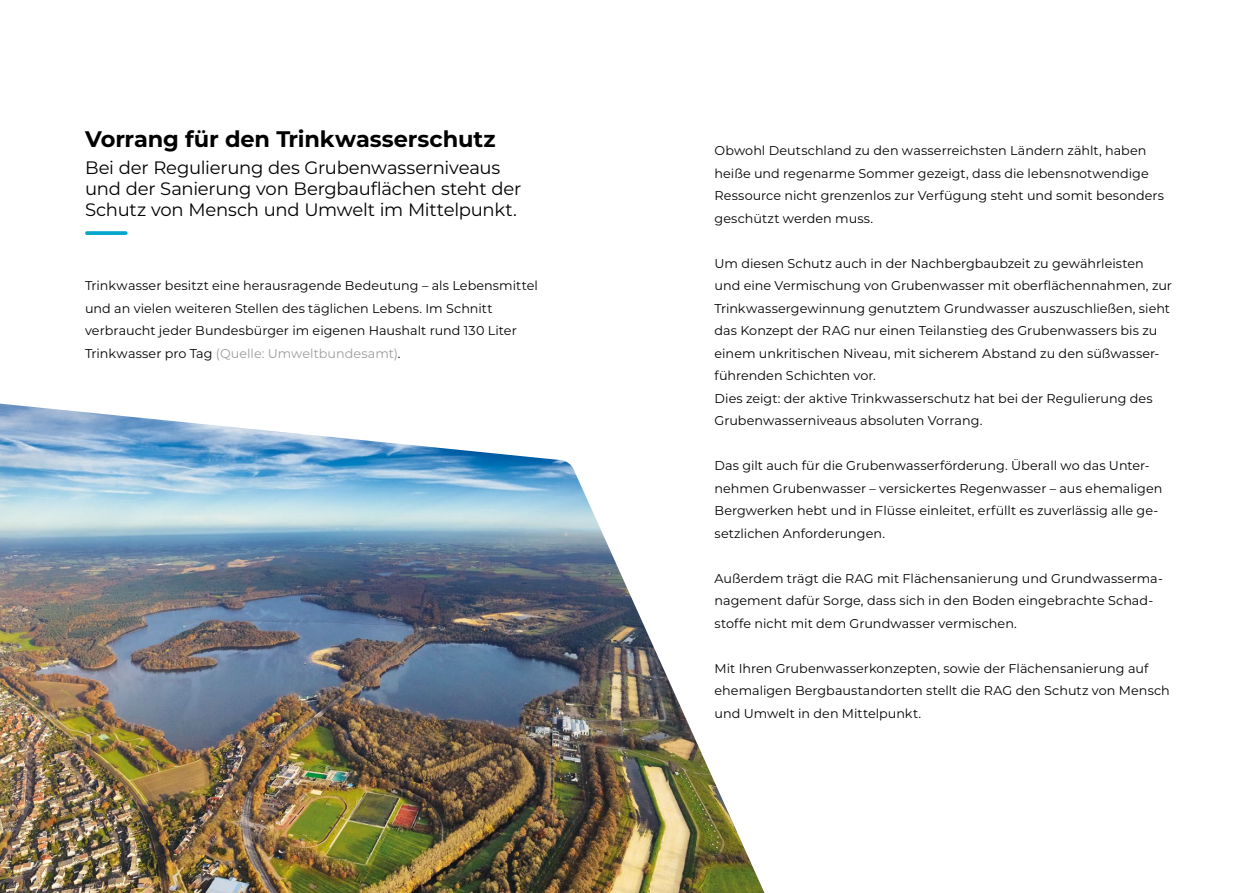
<style>
.page{position:relative;width:1259px;height:893px;background:#fff}
.page>*{position:absolute;margin:0;border:0;box-sizing:border-box;transform-origin:0 0}
.t1{font:700 22.5px "Montserrat";letter-spacing:-.005em;color:#000}
.t2{font:18px/21px "Montserrat";letter-spacing:-.015em;color:#000}
.t3{font:12.75px/22.5px "Montserrat";color:#000}
.s1{color:#9d9d9c}
</style>
<div class="page">
<svg style="left:87px;top:231px;width:39px;height:4px"></svg>
<img style="left:0;top:404px;width:764px;height:489px">
<h1 class="t1" style="left:85px;top:123px;width:412px">Vorrang für den Trinkwasserschutz</h1>
<h2 class="t2" style="left:85px;top:156px;width:438px">Bei der Regulierung des Grubenwasserniveaus und der Sanierung von Bergbauflächen steht der<br>Schutz von Mensch und Umwelt im Mittelpunkt.</h2>
<p class="t3" style="left:85px;top:274px;width:454px">Trinkwasser besitzt eine herausragende Bedeutung – als Lebensmittel und an vielen weiteren Stellen des täglichen Lebens. Im Schnitt verbraucht jeder Bundesbürger im eigenen Haushalt rund 130 Liter Trinkwasser pro Tag <span class="s1">(Quelle: Umweltbundesamt)</span>.</p>
<p class="t3" style="left:714px;top:139px;width:451px">Obwohl Deutschland zu den wasserreichsten Ländern zählt, haben heiße und regenarme Sommer gezeigt, dass die lebensnotwendige Ressource nicht grenzenlos zur Verfügung steht und somit besonders geschützt werden muss.</p>
<p class="t3" style="left:714px;top:251px;width:459px">Um diesen Schutz auch in der Nachbergbaubzeit zu gewährleisten und eine Vermischung von Grubenwasser mit oberflächennahmen, zur Trinkwassergewinnung genutztem Grundwasser auszuschließen, sieht das Konzept der RAG nur einen Teilanstieg des Grubenwassers bis zu einem unkritischen Niveau, mit sicherem Abstand zu den süßwasser&shy;führenden Schichten vor.<br>Dies zeigt: der aktive Trinkwasserschutz hat bei der Regulierung des Grubenwasserniveaus absoluten Vorrang.</p>
<p class="t3" style="left:714px;top:454px;width:449px">Das gilt auch für die Grubenwasserförderung. Überall wo das Unter&shy;nehmen Grubenwasser – versickertes Regenwasser – aus ehemaligen Bergwerken hebt und in Flüsse einleitet, erfüllt es zuverlässig alle ge&shy;setzlichen Anforderungen.</p>
<p class="t3" style="left:714px;top:566px;width:450px">Außerdem trägt die RAG mit Flächensanierung und Grundwasserma&shy;nagement dafür Sorge, dass sich in den Boden eingebrachte Schad&shy;stoffe nicht mit dem Grundwasser vermischen.</p>
<p class="t3" style="left:714px;top:656px;width:457px">Mit Ihren Grubenwasserkonzepten, sowie der Flächensanierung auf ehemaligen Bergbaustandorten stellt die RAG den Schutz von Mensch und Umwelt in den Mittelpunkt.</p>
</div>
